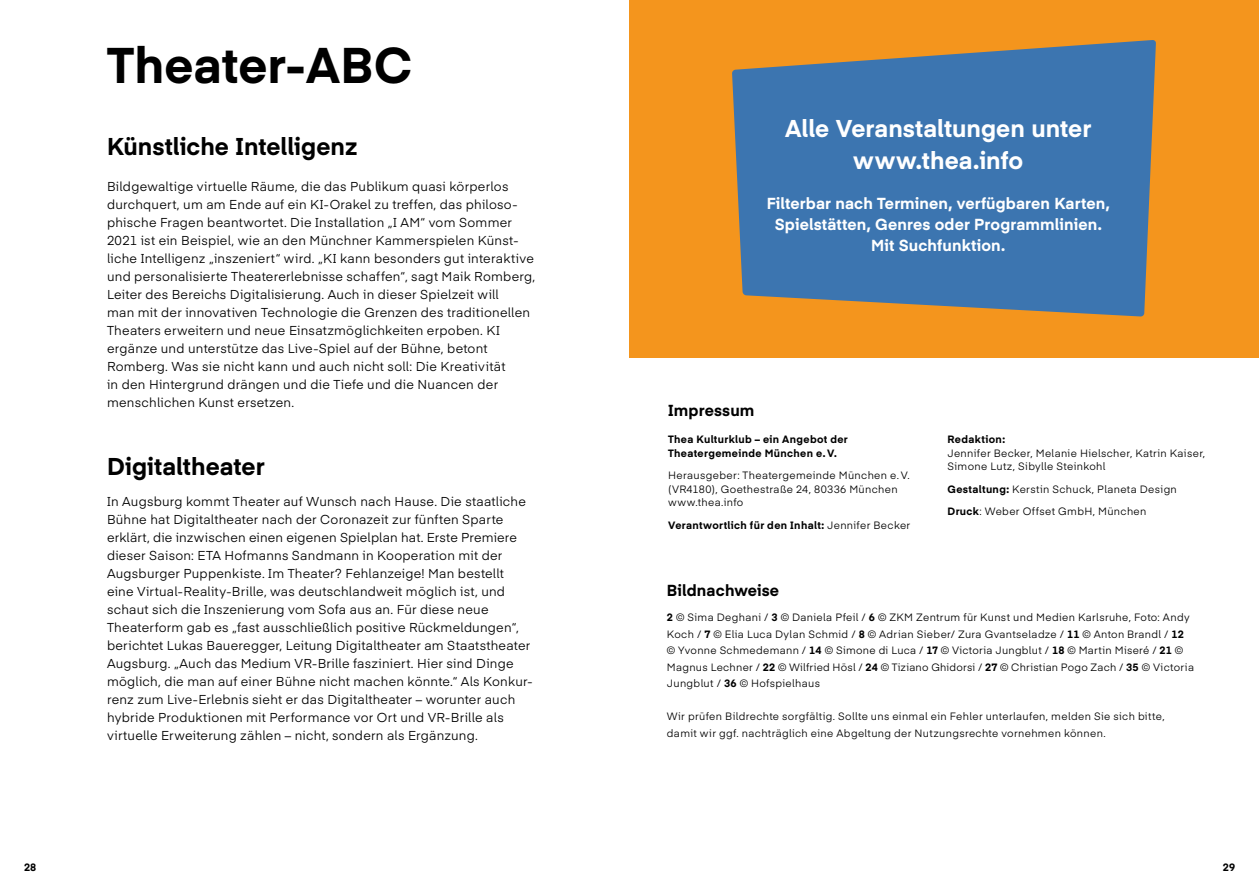
<style>
.page{position:relative;width:1259px;height:893px;background:#fff}
.page>*{position:absolute;margin:0;border:0;box-sizing:border-box;transform-origin:0 0}
.t1{font:700 49.5px "Eina 04";color:#000}
.t2{font:700 24px/31.5px "Eina 04";color:#fff;text-align:center}
.t3{font:700 24px "Eina 04";color:#000}
.t4{font:700 15.75px/21px "Eina 04";letter-spacing:.01em;color:#fff;text-align:center}
.t5{font:700 15.75px "Eina 04";letter-spacing:.01em;color:#000}
.t6{font:12.75px/18px "Eina 04";letter-spacing:.02em;color:#000}
.t7{font:10.5px/16.5px "Eina 04";letter-spacing:.03em;color:#000}
.t8{font:700 10.5px/13.5px "Eina 04";letter-spacing:.035em;color:#000}
.s1{font-weight:400}
.s2{font-weight:700}
</style>
<div class="page">
<div style="left:629px;top:0;width:630px;height:358px;background:#f4951d"></div>
<svg style="left:732px;top:40px;width:424px;height:277px;background:#51789e"></svg>
<h1 class="t1" style="left:107px;top:29px;width:307px">Theater-ABC</h1>
<h2 class="t3" style="left:107px;top:129px;width:252px">Künstliche Intelligenz</h2>
<p class="t6" style="left:107px;top:177px;width:430px">Bildgewaltige virtuelle Räume, die das Publikum quasi körperlos durchquert, um am Ende auf ein KI-Orakel zu treffen, das philoso&shy;phische Fragen beantwortet. Die Installation „I AM“ vom Sommer 2021 ist ein Beispiel, wie an den Münchner Kammerspielen Künst&shy;liche Intelligenz „inszeniert“ wird. „KI kann besonders gut interaktive und personalisierte Theatererlebnisse schaffen“, sagt Maik Romberg, Leiter des Bereichs Digitalisierung. Auch in dieser Spielzeit will<br>man mit der innovativen Technologie die Grenzen des traditionellen Theaters erweitern und neue Einsatzmöglichkeiten erpoben. KI ergänze und unterstütze das Live-Spiel auf der Bühne, betont Romberg. Was sie nicht kann und auch nicht soll: Die Kreativität<br>in den Hintergrund drängen und die Tiefe und die Nuancen der menschlichen Kunst ersetzen.</p>
<h2 class="t3" style="left:107px;top:448px;width:159px">Digitaltheater</h2>
<p class="t6" style="left:107px;top:492px;width:427px">In Augsburg kommt Theater auf Wunsch nach Hause. Die staatliche Bühne hat Digitaltheater nach der Coronazeit zur fünften Sparte erklärt, die inzwischen einen eigenen Spielplan hat. Erste Premiere dieser Saison: ETA Hofmanns Sandmann in Kooperation mit der Augsburger Puppenkiste. Im Theater? Fehlanzeige! Man bestellt eine Virtual-Reality-Brille, was deutschlandweit möglich ist, und schaut sich die Inszenierung vom Sofa aus an. Für diese neue Theaterform gab es „fast ausschließlich positive Rückmeldungen“, berichtet Lukas Baueregger, Leitung Digitaltheater am Staatstheater Augsburg. „Auch das Medium VR-Brille fasziniert. Hier sind Dinge möglich, die man auf einer Bühne nicht machen könnte.“ Als Konkur&shy;renz zum Live-Erlebnis sieht er das Digitaltheater – worunter auch hybride Produktionen mit Performance vor Ort und VR-Brille als virtuelle Erweiterung zählen – nicht, sondern als Ergänzung.</p>
<h2 class="t2" style="left:785px;top:111px;width:308px">Alle Veranstaltungen unter www.thea.info</h2>
<p class="t4" style="left:766px;top:192px;width:344px">Filterbar nach Terminen, verfügbaren Karten,<br>Spielstätten, Genres oder Programmlinien.<br>Mit Suchfunktion.</p>
<p class="t5" style="left:668px;top:399px;width:88px">Impressum</p>
<p class="t8" style="left:668px;top:432px;width:181px">Thea Kulturklub – ein Angebot der<br>Theatergemeinde München e.V.</p>
<p class="t7" style="left:668px;top:468px;width:243px;line-height:13.5px">Herausgeber: Theatergemeinde München e.V. (VR4180), Goethestraße 24, 80336 München www.thea.info</p>
<p class="t8" style="left:668px;top:517px;width:244px">Verantwortlich für den Inhalt: <span class="s1">Jennifer Becker</span></p>
<p class="t5" style="left:667px;top:579px;width:114px">Bildnachweise</p>
<p class="t8" style="left:947px;top:432px;width:59px">Redaktion:</p>
<p class="t7" style="left:947px;top:445px;width:259px;line-height:13.5px">Jennifer Becker, Melanie Hielscher, Katrin Kaiser,<br>Simone Lutz, Sibylle Steinkohl</p>
<p class="t7" style="left:947px;top:477px;width:231px;line-height:22.5px"><span class="s2">Gestaltung:</span> Kerstin Schuck, Planeta Design<br><span class="s2">Druck</span>: Weber Offset GmbH, München</p>
<p class="t7" style="left:667px;top:609px;width:529px"><span class="s2">2</span> © Sima Deghani / <span class="s2">3</span> © Daniela Pfeil / <span class="s2">6</span> © ZKM Zentrum für Kunst und Medien Karlsruhe, Foto: Andy Koch / <span class="s2">7</span> © Elia Luca Dylan Schmid / <span class="s2">8</span> © Adrian Sieber/ Zura Gvantseladze / <span class="s2">11</span> © Anton Brandl / <span class="s2">12 </span>© Yvonne Schmedemann / <span class="s2">14</span> © Simone di Luca / <span class="s2">17</span> © Victoria Jungblut / <span class="s2">18</span> © Martin Miseré / <span class="s2">21</span> © Magnus Lechner / <span class="s2">22</span> © Wilfried Hösl / <span class="s2">24</span> © Tiziano Ghidorsi / <span class="s2">27</span> © Christian Pogo Zach / <span class="s2">35</span> © Victoria Jungblut / <span class="s2">36</span> © Hofspielhaus</p>
<p class="t7" style="left:667px;top:708px;width:499px">Wir prüfen Bildrechte sorgfältig. Sollte uns einmal ein Fehler unterlaufen, melden Sie sich bitte, damit wir ggf. nachträglich eine Abgeltung der Nutzungsrechte vornehmen können.</p>
<p class="t8" style="left:24px;top:860px;width:14px">28</p>
<p class="t8" style="left:1222px;top:860px;width:14px">29</p>
</div>
